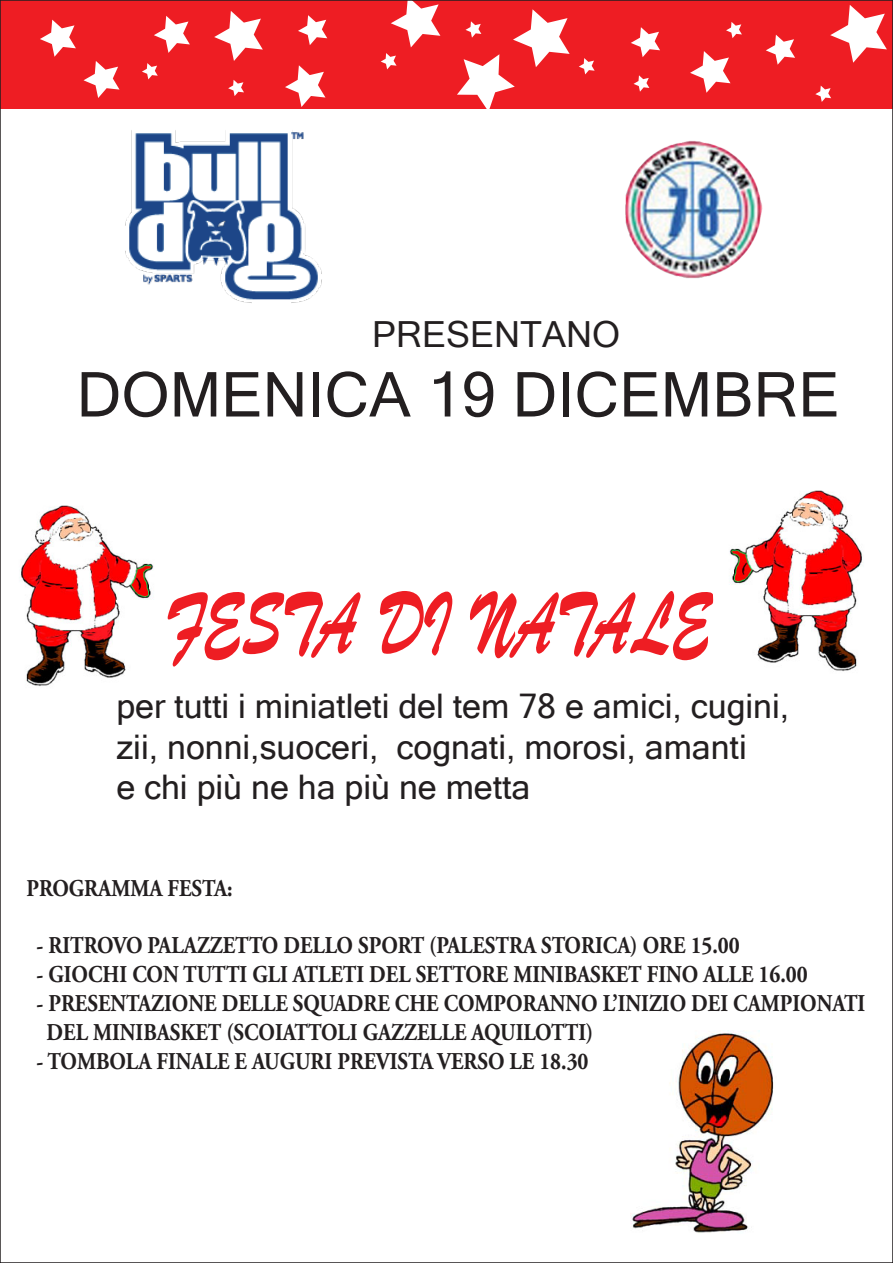
<style>
.page{position:relative;width:893px;height:1263px;background:#fff}
.page>*{position:absolute;margin:0;border:0;box-sizing:border-box;transform-origin:0 0}
.t1{font:88.35px "Brush Script Std";color:#ee1d23;scale:.62 1}
.t2{font:61.95px "Microsoft Sans Serif";color:#231f20}
.t3{font:36px "Microsoft Sans Serif";color:#231f20}
.t4{font:33.9px/40.7px "Microsoft Sans Serif";color:#231f20}
.t5{font:700 24.15px/29px "Adobe Garamond Pro";color:#231f20;scale:.87 1}
</style>
<div class="page">
<div style="left:0;top:0;width:893px;height:109px;background:#ee1d23"></div>
<svg style="left:40px;top:20px;width:36px;height:37px"></svg>
<svg style="left:285px;top:65px;width:39px;height:29px"></svg>
<svg style="left:214px;top:11px;width:49px;height:50px"></svg>
<svg style="left:381px;top:53px;width:16px;height:16px"></svg>
<svg style="left:142px;top:63px;width:16px;height:16px"></svg>
<svg style="left:633px;top:75px;width:16px;height:17px"></svg>
<svg style="left:726px;top:22px;width:16px;height:16px"></svg>
<svg style="left:457px;top:9px;width:113px;height:100px"></svg>
<svg style="left:690px;top:51px;width:40px;height:42px"></svg>
<svg style="left:830px;top:5px;width:57px;height:58px"></svg>
<svg style="left:815px;top:86px;width:16px;height:16px"></svg>
<svg style="left:631px;top:27px;width:29px;height:30px"></svg>
<svg style="left:766px;top:35px;width:29px;height:30px"></svg>
<svg style="left:298px;top:15px;width:29px;height:30px"></svg>
<svg style="left:391px;top:3px;width:49px;height:44px"></svg>
<svg style="left:579px;top:58px;width:16px;height:16px"></svg>
<svg style="left:154px;top:16px;width:36px;height:37px"></svg>
<svg style="left:84px;top:61px;width:36px;height:37px"></svg>
<svg style="left:228px;top:80px;width:16px;height:14px"></svg>
<img style="left:20px;top:505px;width:134px;height:182px">
<img style="left:630px;top:1030px;width:144px;height:203px">
<img style="left:729px;top:490px;width:134px;height:182px">
<img style="left:625px;top:141px;width:138px;height:138px">
<img style="left:99px;top:94px;width:227px;height:209px">
<h3 class="t3" style="left:372px;top:314px;width:250px">PRESENTANO</h3>
<h2 class="t2" style="left:77px;top:359px;width:764px">DOMENICA 19 DICEMBRE</h2>
<h1 class="t1" style="left:165px;top:575px;width:881px">FESTA DI NATALE</h1>
<h3 class="t4" style="left:116px;top:686px;width:674px">per tutti i miniatleti del tem 78 e amici, cugini, zii, nonni,suoceri, cognati, morosi, amanti<br>e chi più ne ha più ne metta</h3>
<p class="t5" style="left:26px;top:874px;width:239px">PROGRAMMA FESTA:</p>
<p class="t5" style="left:36px;top:932px;width:810px">- RITROVO PALAZZETTO DELLO SPORT (PALESTRA STORICA) ORE 15.00</p>
<p class="t5" style="left:36px;top:960px;width:888px">- GIOCHI CON TUTTI GLI ATLETI DEL SETTORE MINIBASKET FINO ALLE 16.00</p>
<p class="t5" style="left:47px;top:989px;width:943px;text-indent:-10px">- PRESENTAZIONE DELLE SQUADRE CHE COMPORANNO L’INIZIO DEI CAMPIONATI<br>DEL MINIBASKET (SCOIATTOLI GAZZELLE AQUILOTTI)</p>
<p class="t5" style="left:36px;top:1047px;width:636px">- TOMBOLA FINALE E AUGURI PREVISTA VERSO LE 18.30</p>
</div>
